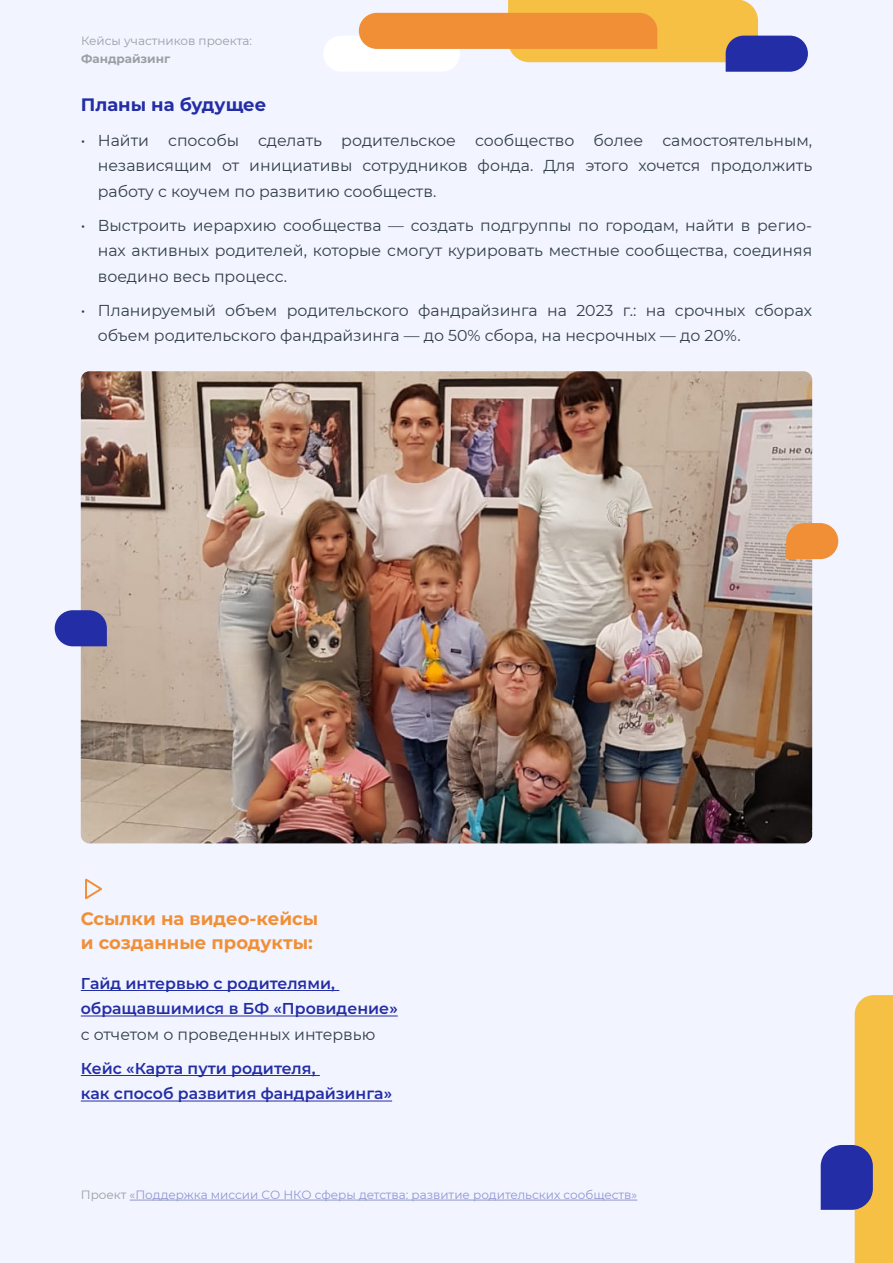
<style>
.page{position:relative;width:893px;height:1263px;background:#f2f4ff}
.page>*{position:absolute;margin:0;border:0;box-sizing:border-box;transform-origin:0 0}
.t1{font:700 18px/24px "Montserrat";color:#f18f36}
.t2{font:700 18px "Montserrat";color:#232da5}
.t3{font:15.75px/25.5px "Montserrat";color:#333f48;text-align:justify}
.t4{font:600 15.75px/25.5px "Montserrat";color:#232da5}
.t5{font:12px "Montserrat";color:#9196d2}
.t6{font:12px "Montserrat";color:#999fa3}
.t7{font:700 12px "Montserrat";color:#999fa3}
.s1{color:#999fa3}
</style>
<div class="page">
<svg style="left:821px;top:995px;width:72px;height:268px"></svg>
<div style="left:323px;top:36px;width:137px;height:36px;background:#fff;border-radius:18px"></div>
<svg style="left:359px;top:0;width:449px;height:72px"></svg>
<hr style="left:130px;top:1200px;width:507px;height:1px;background:#9196d2">
<img style="left:81px;top:371px;width:731px;height:472px">
<hr style="left:81px;top:990px;width:258px;height:1px;background:#232da5">
<hr style="left:81px;top:1015px;width:317px;height:1px;background:#232da5">
<hr style="left:81px;top:1075px;width:239px;height:1px;background:#232da5">
<hr style="left:81px;top:1100px;width:311px;height:1px;background:#232da5">
<svg style="left:85px;top:878px;width:17px;height:22px"></svg>
<svg style="left:786px;top:523px;width:52px;height:36px;background:#ef9749"></svg>
<svg style="left:55px;top:610px;width:52px;height:36px;background:#3840ab"></svg>
<p class="t6" style="left:81px;top:33px;width:172px">Кейсы участников проекта:</p>
<p class="t7" style="left:81px;top:50px;width:91px">Фандрайзинг</p>
<p class="t2" style="left:81px;top:92px;width:187px">Планы на будущее</p>
<p class="t3" style="left:98px;top:127px;width:716px;text-indent:-17px">• Найти способы сделать родительское сообщество более самостоятельным, независящим от инициативы сотрудников фонда. Для этого хочется продолжить работу с коучем по развитию сообществ.</p>
<p class="t3" style="left:98px;top:212px;width:716px;text-indent:-17px">• Выстроить иерархию сообщества — создать подгруппы по городам, найти в регио&shy;нах активных родителей, которые смогут курировать местные сообщества, соединяя воедино весь процесс.</p>
<p class="t3" style="left:98px;top:297px;width:716px;text-indent:-17px">• Планируемый объем родительского фандрайзинга на 2023 г.: на срочных сборах объем родительского фандрайзинга — до 50% сбора, на несрочных — до 20%.</p>
<p class="t1" style="left:81px;top:906px;width:239px">Ссылки на видео-кейсы и созданные продукты:</p>
<p class="t4" style="left:81px;top:970px;width:318px">Гайд интервью с родителями, обращавшимися в БФ «Провидение»</p>
<p class="t3" style="left:81px;top:1021px;width:296px">с отчетом о проведенных интервью</p>
<p class="t4" style="left:81px;top:1055px;width:313px">Кейс «Карта пути родителя,<br>как способ развития фандрайзинга»</p>
<p class="t5" style="left:81px;top:1187px;width:558px"><span class="s1">Проект</span> «Поддержка миссии СО НКО сферы детства: развитие родительских сообществ»</p>
</div>
